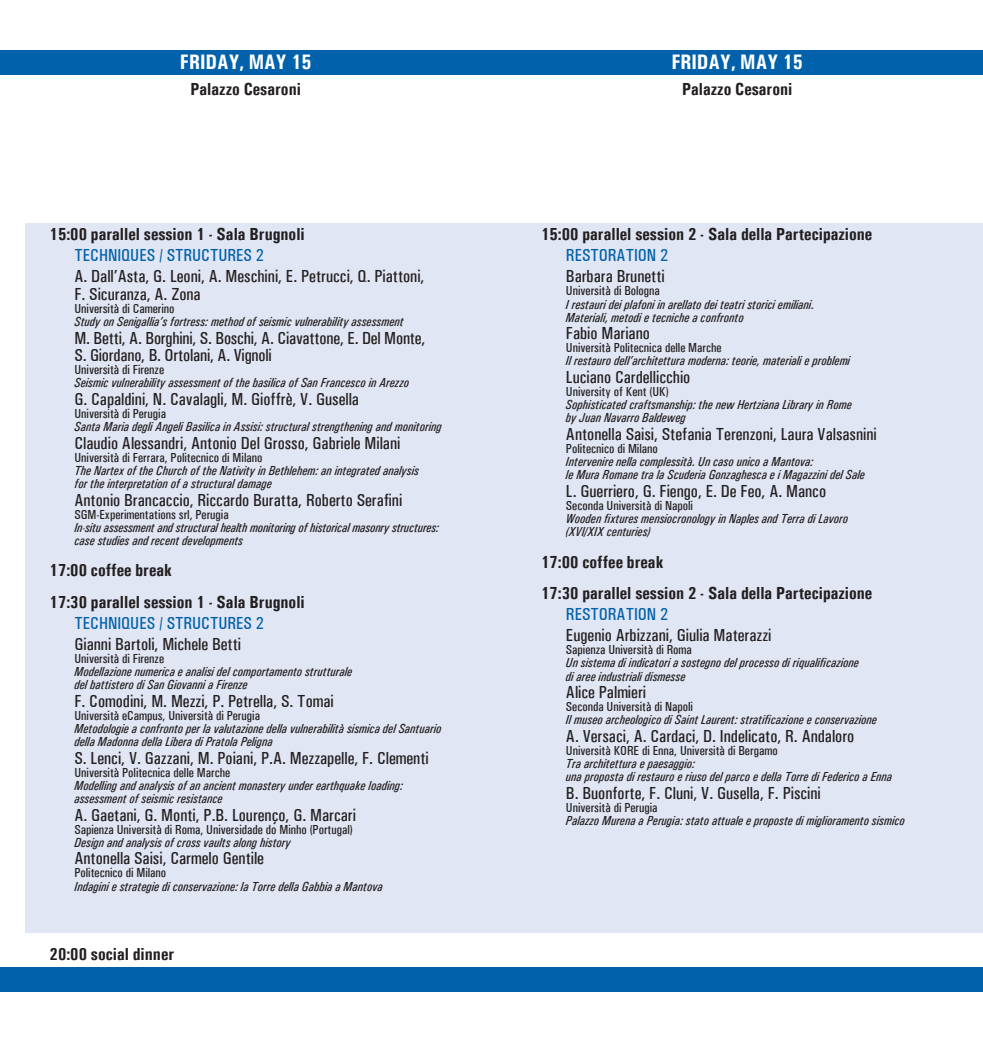
<style>
.page{position:relative;width:983px;height:1042px;background:#fff}
.page>*{position:absolute;margin:0;border:0;box-sizing:border-box;transform-origin:0 0}
.t1{font:700 condensed 21px "Univers";color:#fff}
.t2{font:500 condensed 17.5px/17.5px "Univers";color:#231f20}
.t3{font:700 condensed 17.5px/31.5px "Univers";color:#231f20}
.t4{font:500 condensed 17.5px "Univers";color:#0161ab}
.t5{font:italic 500 condensed 13.12px/13.1px "Univers";color:#231f20}
.t6{font:500 condensed 13.12px "Univers";color:#231f20}
</style>
<div class="page">
<div style="left:0;top:50px;width:491px;height:24px;background:#0161ab"></div>
<div style="left:0;top:967px;width:491px;height:25px;background:#0161ab"></div>
<div style="left:491px;top:50px;width:491px;height:24px;background:#0161ab"></div>
<div style="left:491px;top:967px;width:491px;height:25px;background:#0161ab"></div>
<div style="left:25px;top:223px;width:466px;height:710px;background:#e0e6f3"></div>
<div style="left:491px;top:223px;width:491px;height:710px;background:#e0e6f3"></div>
<h1 class="t1" style="left:180px;top:49px;width:133px">FRIDAY, MAY 15</h1>
<h2 class="t3" style="left:190px;top:73px;width:112px">Palazzo Cesaroni</h2>
<h2 class="t3" style="left:50px;top:218px;width:256px">15:00 parallel session 1 - Sala Brugnoli</h2>
<h2 class="t4" style="left:74px;top:245px;width:191px">TECHNIQUES / STRUCTURES 2</h2>
<h2 class="t2" style="left:74px;top:268px;width:351px">A. Dall’Asta, G. Leoni, A. Meschini, E. Petrucci, Q. Piattoni,<br>F. Sicuranza, A. Zona</h2>
<p class="t6" style="left:74px;top:301px;width:101px">Università di Camerino</p>
<p class="t5" style="left:74px;top:315px;width:330px">Study on Senigallia’s fortress: method of seismic vulnerability assessment</p>
<h2 class="t2" style="left:74px;top:329px;width:352px">M. Betti, A. Borghini, S. Boschi, A. Ciavattone, E. Del Monte,<br>S. Giordano, B. Ortolani, A. Vignoli</h2>
<p class="t6" style="left:74px;top:362px;width:91px">Università di Firenze</p>
<p class="t5" style="left:74px;top:376px;width:336px">Seismic vulnerability assessment of the basilica of San Francesco in Arezzo</p>
<h2 class="t2" style="left:74px;top:390px;width:286px">G. Capaldini, N. Cavalagli, M. Gioffrè, V. Gusella</h2>
<p class="t6" style="left:74px;top:406px;width:93px">Università di Perugia</p>
<p class="t5" style="left:74px;top:420px;width:369px">Santa Maria degli Angeli Basilica in Assisi: structural strengthening and monitoring</p>
<h2 class="t2" style="left:74px;top:434px;width:327px">Claudio Alessandri, Antonio Del Grosso, Gabriele Milani</h2>
<p class="t6" style="left:74px;top:449px;width:189px">Università di Ferrara, Politecnico di Milano</p>
<p class="t5" style="left:74px;top:464px;width:346px">The Nartex of the Church of the Nativity in Bethlehem: an integrated analysis for the interpretation of a structural damage</p>
<h2 class="t2" style="left:74px;top:491px;width:329px">Antonio Brancaccio, Riccardo Buratta, Roberto Serafini</h2>
<p class="t6" style="left:74px;top:506px;width:156px">SGM-Experimentations srl, Perugia</p>
<p class="t5" style="left:74px;top:521px;width:366px">In-situ assessment and structural health monitoring of historical masonry structures: case studies and recent developments</p>
<h2 class="t3" style="left:50px;top:554px;width:256px">17:00 coffee break<br>17:30 parallel session 1 - Sala Brugnoli</h2>
<h2 class="t4" style="left:74px;top:613px;width:191px">TECHNIQUES / STRUCTURES 2</h2>
<h2 class="t2" style="left:74px;top:635px;width:168px">Gianni Bartoli, Michele Betti</h2>
<p class="t6" style="left:74px;top:651px;width:91px">Università di Firenze</p>
<p class="t5" style="left:74px;top:665px;width:279px">Modellazione numerica e analisi del comportamento strutturale del battistero di San Giovanni a Firenze</p>
<h2 class="t2" style="left:74px;top:692px;width:261px">F. Comodini, M. Mezzi, P. Petrella, S. Tomai</h2>
<p class="t6" style="left:74px;top:708px;width:187px">Università eCampus, Università di Perugia</p>
<p class="t5" style="left:74px;top:722px;width:368px">Metodologie a confronto per la valutazione della vulnerabilità sismica del Santuario della Madonna della Libera di Pratola Peligna</p>
<h2 class="t2" style="left:74px;top:749px;width:355px">S. Lenci, V. Gazzani, M. Poiani, P.A. Mezzapelle, F. Clementi</h2>
<p class="t6" style="left:74px;top:764px;width:157px">Università Politecnica delle Marche</p>
<p class="t5" style="left:74px;top:779px;width:330px">Modelling and analysis of an ancient monastery under earthquake loading: assessment of seismic resistance</p>
<h2 class="t2" style="left:74px;top:806px;width:283px">A. Gaetani, G. Monti, P.B. Lourenço, G. Marcari</h2>
<p class="t6" style="left:74px;top:821px;width:280px">Sapienza Università di Roma, Universidade do Minho (Portugal)</p>
<p class="t5" style="left:74px;top:836px;width:218px">Design and analysis of cross vaults along history</p>
<h2 class="t2" style="left:74px;top:849px;width:191px">Antonella Saisi, Carmelo Gentile</h2>
<p class="t6" style="left:74px;top:865px;width:93px">Politecnico di Milano</p>
<p class="t5" style="left:74px;top:879px;width:310px">Indagini e strategie di conservazione: la Torre della Gabbia a Mantova</p>
<h2 class="t3" style="left:50px;top:938px;width:126px">20:00 social dinner</h2>
<h1 class="t1" style="left:671px;top:49px;width:133px">FRIDAY, MAY 15</h1>
<h2 class="t3" style="left:681px;top:73px;width:112px">Palazzo Cesaroni</h2>
<h2 class="t3" style="left:541px;top:218px;width:332px">15:00 parallel session 2 - Sala della Partecipazione</h2>
<h2 class="t4" style="left:566px;top:245px;width:104px">RESTORATION 2</h2>
<h2 class="t2" style="left:566px;top:268px;width:100px">Barbara Brunetti</h2>
<p class="t6" style="left:566px;top:283px;width:95px">Università di Bologna</p>
<p class="t5" style="left:566px;top:297px;width:250px">I restauri dei plafoni in arellato dei teatri storici emiliani.<br>Materiali, metodi e tecniche a confronto</p>
<h2 class="t2" style="left:566px;top:324px;width:85px">Fabio Mariano</h2>
<p class="t6" style="left:566px;top:340px;width:157px">Università Politecnica delle Marche</p>
<p class="t5" style="left:566px;top:354px;width:285px">Il restauro dell’architettura moderna: teorie, materiali e problemi</p>
<h2 class="t2" style="left:566px;top:368px;width:126px">Luciano Cardellicchio</h2>
<p class="t6" style="left:566px;top:384px;width:104px">University of Kent (UK)</p>
<p class="t5" style="left:566px;top:398px;width:287px">Sophisticated craftsmanship: the new Hertziana Library in Rome by Juan Navarro Baldeweg</p>
<h2 class="t2" style="left:566px;top:425px;width:312px">Antonella Saisi, Stefania Terenzoni, Laura Valsasnini</h2>
<p class="t6" style="left:566px;top:441px;width:93px">Politecnico di Milano</p>
<p class="t5" style="left:566px;top:455px;width:300px">Intervenire nella complessità. Un caso unico a Mantova:<br>le Mura Romane tra la Scuderia Gonzaghesca e i Magazzini del Sale</p>
<h2 class="t2" style="left:566px;top:482px;width:262px">L. Guerriero, G. Fiengo, E. De Feo, A. Manco</h2>
<p class="t6" style="left:566px;top:498px;width:128px">Seconda Università di Napoli</p>
<p class="t5" style="left:566px;top:512px;width:283px">Wooden fixtures mensiocronology in Naples and Terra di Lavoro (XVI/XIX centuries)</p>
<h2 class="t3" style="left:541px;top:546px;width:332px">17:00 coffee break<br>17:30 parallel session 2 - Sala della Partecipazione</h2>
<h2 class="t4" style="left:566px;top:604px;width:104px">RESTORATION 2</h2>
<h2 class="t2" style="left:566px;top:626px;width:207px">Eugenio Arbizzani, Giulia Materazzi</h2>
<p class="t6" style="left:566px;top:642px;width:127px">Sapienza Università di Roma</p>
<p class="t5" style="left:566px;top:656px;width:294px">Un sistema di indicatori a sostegno del processo di riqualificazione di aree industriali dismesse</p>
<h2 class="t2" style="left:566px;top:683px;width:82px">Alice Palmieri</h2>
<p class="t6" style="left:566px;top:699px;width:128px">Seconda Università di Napoli</p>
<p class="t5" style="left:566px;top:713px;width:312px">Il museo archeologico di Saint Laurent: stratificazione e conservazione</p>
<h2 class="t2" style="left:566px;top:727px;width:290px">A. Versaci, A. Cardaci, D. Indelicato, R. Andaloro</h2>
<p class="t6" style="left:566px;top:743px;width:213px">Università KORE di Enna, Università di Bergamo</p>
<p class="t5" style="left:566px;top:757px;width:328px">Tra architettura e paesaggio:<br>una proposta di restauro e riuso del parco e della Torre di Federico a Enna</p>
<h2 class="t2" style="left:566px;top:784px;width:256px">B. Buonforte, F. Cluni, V. Gusella, F. Piscini</h2>
<p class="t6" style="left:566px;top:799px;width:93px">Università di Perugia</p>
<p class="t5" style="left:566px;top:814px;width:340px">Palazzo Murena a Perugia: stato attuale e proposte di miglioramento sismico</p>
</div>
